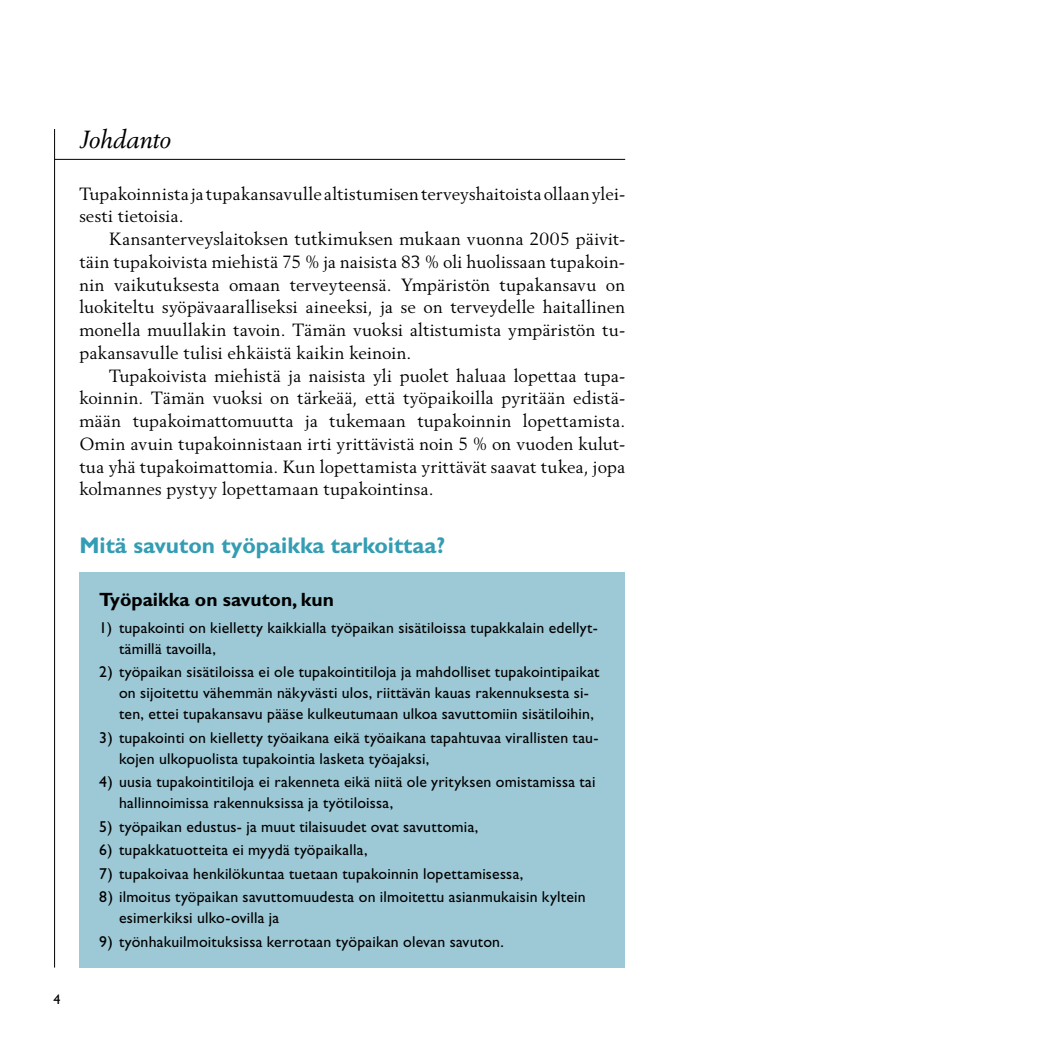
<style>
.page{position:relative;width:1042px;height:1042px;background:#fff}
.page>*{position:absolute;margin:0;border:0;box-sizing:border-box;transform-origin:0 0}
.Otsikko_1{font:italic 24.5px "Berling";letter-spacing:-.005em;color:#000}
.Otsikko_2{font:700 22.75px "Gill Sans";color:#349db3}
.Otsikko_3{font:700 19.25px "Gill Sans";color:#000}
.Leipäteksti{font:17.5px/22.8px "Berling";letter-spacing:.02em;color:#000;text-align:justify}
.Leipäteksti_eka_kpl{font:17.5px/22.8px "Berling";letter-spacing:.015em;color:#000}
.luettelo_GILL_sisennetty{font:15.75px/21px "Gill Sans";letter-spacing:.015em;color:#000}
.t1{font:14px "Gill Sans";color:#000}
</style>
<div class="page">
<hr style="left:54px;top:129px;width:1px;height:838px;background:#000">
<div style="left:79px;top:572px;width:546px;height:395px;background:#9dc8d6"></div>
<hr style="left:55px;top:159px;width:570px;height:1px;background:#000">
<p class="t1" style="left:53px;top:991px;width:8px">4</p>
<p class="Otsikko_1" style="left:79px;top:125px;width:93px">Johdanto</p>
<p class="Leipäteksti_eka_kpl" style="left:79px;top:182px;width:547px">Tupakoinnista ja tupakansavulle altistumisen terveyshaitoista ollaan ylei&shy;sesti tietoisia.</p>
<p class="Leipäteksti" style="left:79px;top:227px;width:547px;text-indent:30px">Kansanterveyslaitoksen tutkimuksen mukaan vuonna 2005 päivit&shy;täin tupakoivista miehistä 75 % ja naisista 83 % oli huolissaan tupakoin&shy;nin vaikutuksesta omaan terveyteensä. Ympäristön tupakansavu on luokiteltu syöpävaaralliseksi aineeksi, ja se on terveydelle haitallinen monella muullakin tavoin. Tämän vuoksi altistumista ympäristön tu&shy;pakansavulle tulisi ehkäistä kaikin keinoin.</p>
<p class="Leipäteksti" style="left:79px;top:364px;width:547px;text-indent:30px">Tupakoivista miehistä ja naisista yli puolet haluaa lopettaa tupa&shy;koinnin. Tämän vuoksi on tärkeää, että työpaikoilla pyritään edistä&shy;mään tupakoimattomuutta ja tukemaan tupakoinnin lopettamista.<br>Omin avuin tupakoinnistaan irti yrittävistä noin 5 % on vuoden kulut&shy;tua yhä tupakoimattomia. Kun lopettamista yrittävät saavat tukea, jopa kolmannes pystyy lopettamaan tupakointinsa.</p>
<p class="Otsikko_2" style="left:79px;top:532px;width:367px">Mitä savuton työpaikka tarkoittaa?</p>
<p class="Otsikko_3" style="left:99px;top:588px;width:236px">Työpaikka on savuton, kun</p>
<p class="luettelo_GILL_sisennetty" style="left:119px;top:617px;width:480px;text-indent:-20px">1) tupakointi on kielletty kaikkialla työpaikan sisätiloissa tupakkalain edellyt&shy;tämillä tavoilla,</p>
<p class="luettelo_GILL_sisennetty" style="left:119px;top:661px;width:482px;text-indent:-20px">2) työpaikan sisätiloissa ei ole tupakointitiloja ja mahdolliset tupakointipaikat on sijoitettu vähemmän näkyvästi ulos, riittävän kauas rakennuksesta si&shy;ten, ettei tupakansavu pääse kulkeutumaan ulkoa savuttomiin sisätiloihin,</p>
<p class="luettelo_GILL_sisennetty" style="left:119px;top:727px;width:481px;text-indent:-20px">3) tupakointi on kielletty työaikana eikä työaikana tapahtuvaa virallisten tau&shy;kojen ulkopuolista tupakointia lasketa työajaksi,</p>
<p class="luettelo_GILL_sisennetty" style="left:119px;top:771px;width:478px;text-indent:-20px">4) uusia tupakointitiloja ei rakenneta eikä niitä ole yrityksen omistamissa tai hallinnoimissa rakennuksissa ja työtiloissa,</p>
<p class="luettelo_GILL_sisennetty" style="left:99px;top:816px;width:381px">5) työpaikan edustus- ja muut tilaisuudet ovat savuttomia,</p>
<p class="luettelo_GILL_sisennetty" style="left:99px;top:839px;width:270px">6) tupakkatuotteita ei myydä työpaikalla,</p>
<p class="luettelo_GILL_sisennetty" style="left:99px;top:863px;width:426px">7) tupakoivaa henkilökuntaa tuetaan tupakoinnin lopettamisessa,</p>
<p class="luettelo_GILL_sisennetty" style="left:119px;top:886px;width:468px;text-indent:-20px">8) ilmoitus työpaikan savuttomuudesta on ilmoitettu asianmukaisin kyltein esimerkiksi ulko-ovilla ja</p>
<p class="luettelo_GILL_sisennetty" style="left:99px;top:931px;width:406px">9) työnhakuilmoituksissa kerrotaan työpaikan olevan savuton.</p>
</div>
